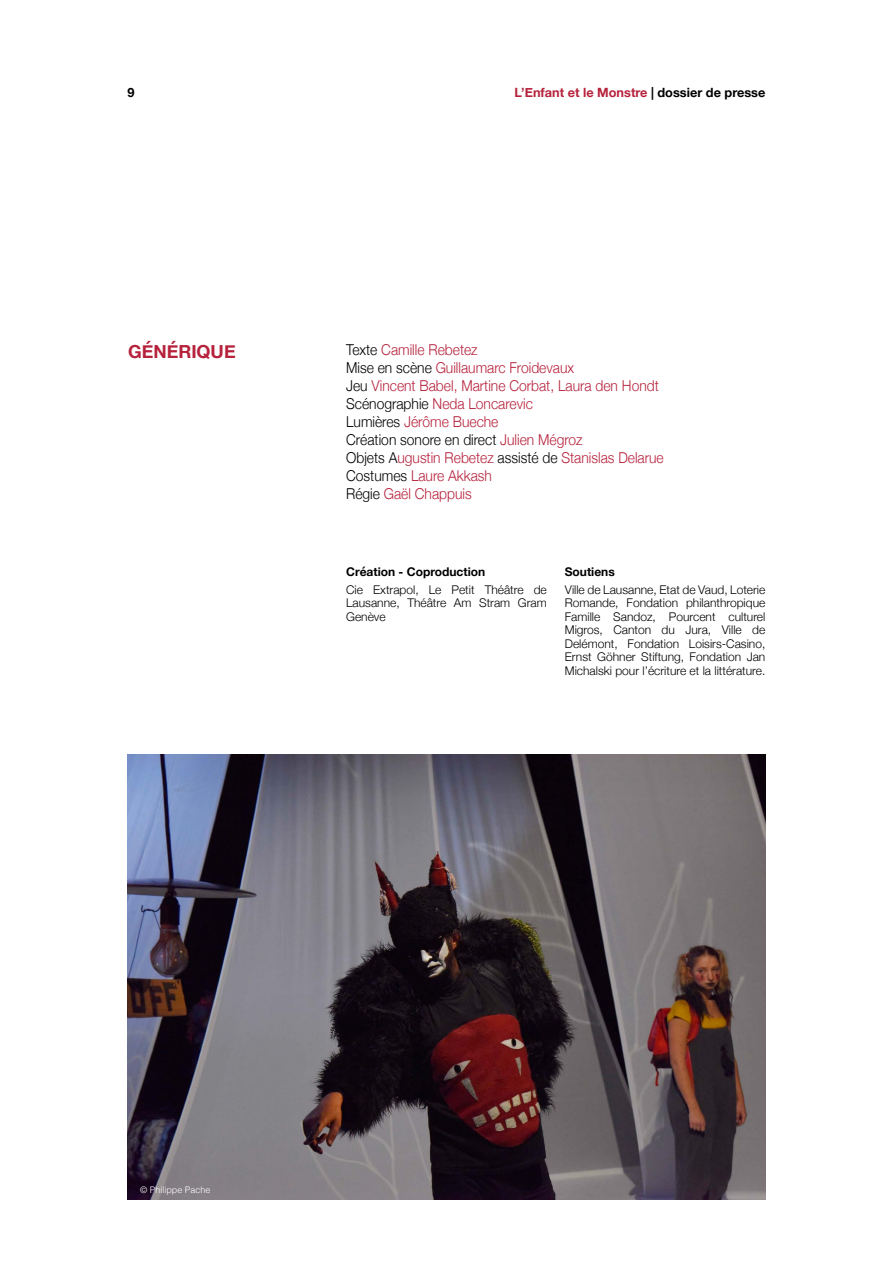
<style>
.page{position:relative;width:893px;height:1263px;background:#fff}
.page>*{position:absolute;margin:0;border:0;box-sizing:border-box;transform-origin:0 0}
.t1{font:700 18px "Helvetica Neue";color:#b6223c}
.t2{font:300 15px/18px "Helvetica Neue";color:#b6223c;scale:.92 1}
.t3{font:700 12.75px "Helvetica Neue";color:#b6223c}
.t4{font:700 12.75px "Helvetica Neue";color:#000}
.t5{font:300 12px/13.5px "Helvetica Neue";color:#000;text-align:justify}
.t6{font:700 12px "Helvetica Neue";color:#000}
.t7{font:300 9px "Helvetica";color:#fff}
.s1{color:#000}
</style>
<div class="page">
<img style="left:128px;top:755px;width:637px;height:444px">
<p class="t4" style="left:128px;top:83px;width:9px">9</p>
<p class="t3" style="left:515px;top:83px;width:252px">L’Enfant et le Monstre <span class="s1">| dossier de presse</span></p>
<h1 class="t1" style="left:128px;top:337px;width:109px">GÉNÉRIQUE</h1>
<p class="t2" style="left:346px;top:339px;width:347px"><span class="s1">Texte</span> Camille Rebetez<br><span class="s1">Mise en scène</span> Guillaumarc Froidevaux<br><span class="s1">Jeu</span> Vincent Babel, Martine Corbat, Laura den Hondt <span class="s1">Scénographie</span> Neda Loncarevic<br><span class="s1">Lumières</span> Jérôme Bueche<br><span class="s1">Création sonore en direct</span> Julien Mégroz<br><span class="s1">Objets A</span>ugustin Rebetez <span class="s1">assisté de</span> Stanislas Delarue <span class="s1">Costumes</span> Laure Akkash<br><span class="s1">Régie</span> Gaël Chappuis</p>
<p class="t6" style="left:346px;top:562px;width:141px">Création - Coproduction</p>
<p class="t5" style="left:346px;top:582px;width:202px">Cie Extrapol, Le Petit Théâtre de Lausanne, Théâtre Am Stram Gram Genève</p>
<p class="t6" style="left:565px;top:562px;width:52px">Soutiens</p>
<p class="t5" style="left:565px;top:582px;width:202px">Ville de Lausanne, Etat de Vaud, Loterie Romande, Fondation philanthropique Famille Sandoz, Pourcent culturel Migros, Canton du Jura, Ville de Delémont, Fondation Loisirs-Casino, Ernst Göhner Stiftung, Fondation Jan Michalski pour l’écriture et la littérature.</p>
<p class="t7" style="left:140px;top:1182px;width:72px">© Philippe Pache</p>
</div>
